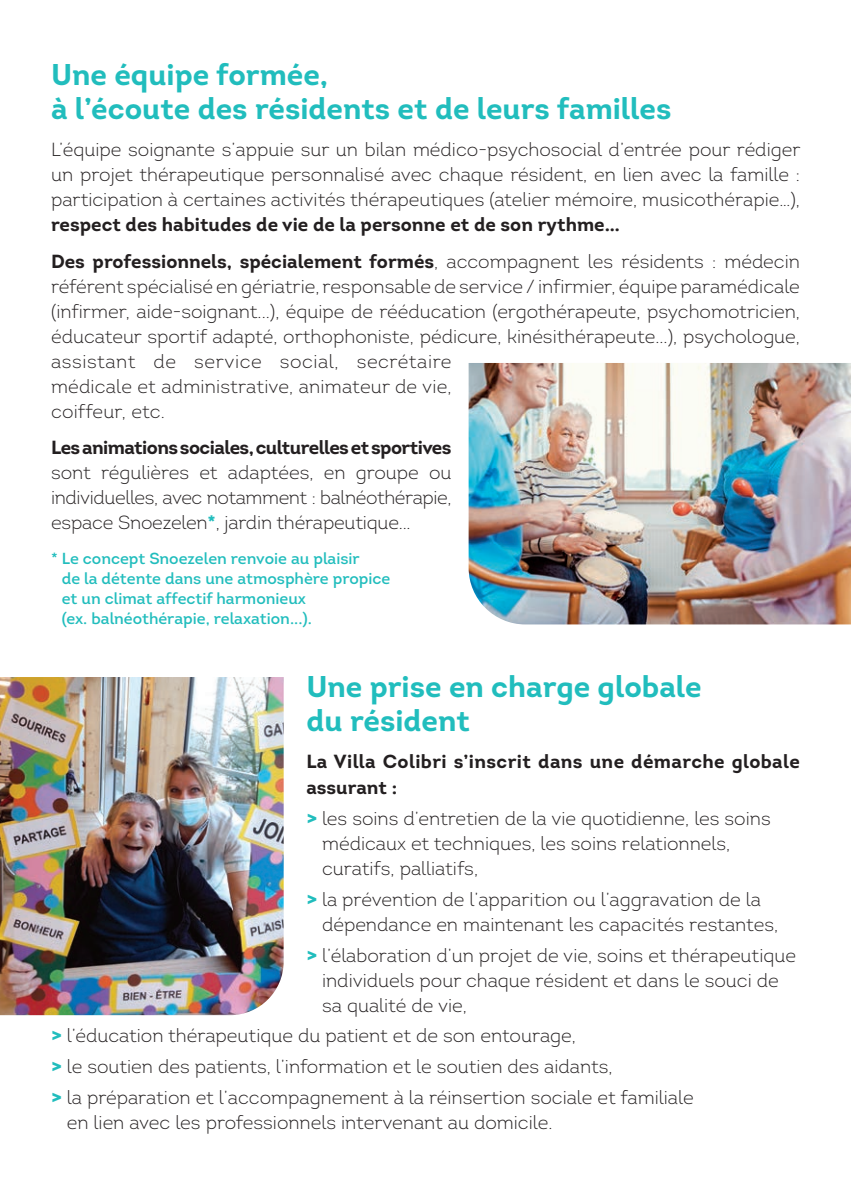
<style>
.page{position:relative;width:851px;height:1191px;background:#fff}
.page>*{position:absolute;margin:0;border:0;box-sizing:border-box;transform-origin:0 0}
.t1{font:700 30px/34px "Intro";color:#21bdbd}
.t2{font:300 19px/25px "Intro";color:#231f20}
.t3{font:700 19px/36.4px "Intro";color:#231f20}
.t4{font:700 19px/26px "Intro";letter-spacing:.02em;color:#231f20}
.t5{font:700 19px "Intro";letter-spacing:-.03em;color:#231f20}
.t6{font:16px/20px "Intro";color:#21bdbd}
.s1{font-weight:300}
.s2{font-weight:700;color:#21bdbd}
.s3{font-weight:900;color:#21bdbd}
</style>
<div class="page">
<img style="left:468px;top:363px;width:382px;height:261px">
<img style="left:0;top:677px;width:283px;height:338px">
<h1 class="t1" style="left:51px;top:57px;width:621px">Une équipe formée,<br>à l’écoute des résidents et de leurs familles</h1>
<p class="t2" style="left:51px;top:137px;width:750px;text-align:justify">L’équipe soignante s’appuie sur un bilan médico-psychosocial d’entrée pour rédiger un projet thérapeutique personnalisé avec chaque résident, en lien avec la famille : participation à certaines activités thérapeutiques (atelier mémoire, musicothérapie…),</p>
<p class="t3" style="left:51px;top:206px;width:750px">respect des habitudes de vie de la personne et de son rythme…<br>Des professionnels, spécialement formés<span class="s1">, accompagnent les résidents : médecin</span></p>
<p class="t2" style="left:51px;top:273px;width:750px">référent spécialisé en gériatrie, responsable de service / infirmier, équipe paramédicale (infirmer, aide-soignant...), équipe de rééducation (ergothérapeute, psychomotricien, éducateur sportif adapté, orthophoniste, pédicure, kinésithérapeute...), psychologue, assistant de service social, secrétaire<br>médicale et administrative, animateur de vie,<br>coiffeur, etc.</p>
<p class="t5" style="left:51px;top:435px;width:402px">Les animations sociales, culturelles et sportives</p>
<p class="t2" style="left:51px;top:460px;width:402px;text-align:justify">sont régulières et adaptées, en groupe ou individuelles, avec notamment : balnéothérapie, espace Snoezelen<span class="s2">*</span>, jardin thérapeutique...</p>
<p class="t6" style="left:62px;top:549px;width:330px;text-indent:-11px">* Le concept Snoezelen renvoie au plaisir<br>de la détente dans une atmosphère propice et un climat affectif harmonieux<br>(ex. balnéothérapie, relaxation...).</p>
<h1 class="t1" style="left:306px;top:669px;width:397px">Une prise en charge globale du résident</h1>
<p class="t4" style="left:306px;top:748px;width:495px">La Villa Colibri s’inscrit dans une démarche globale assurant :</p>
<p class="t2" style="left:322px;top:806px;width:450px;text-indent:-16px"><span class="s3">&gt;</span> les soins d’entretien de la vie quotidienne, les soins médicaux et techniques, les soins relationnels, curatifs, palliatifs,</p>
<p class="t2" style="left:322px;top:886px;width:457px;text-indent:-16px"><span class="s3">&gt;</span> la prévention de l’apparition ou l’aggravation de la dépendance en maintenant les capacités restantes,</p>
<p class="t2" style="left:322px;top:942px;width:475px;text-indent:-16px"><span class="s3">&gt;</span> l’élaboration d’un projet de vie, soins et thérapeutique individuels pour chaque résident et dans le souci de sa qualité de vie,</p>
<p class="t2" style="left:51px;top:1020px;width:644px;line-height:30.6px"><span class="s3">&gt;</span> l’éducation thérapeutique du patient et de son entourage,<br><span class="s3">&gt;</span> le soutien des patients, l’information et le soutien des aidants,<br><span class="s3">&gt;</span> la préparation et l’accompagnement à la réinsertion sociale et familiale</p>
<p class="t2" style="left:67px;top:1109px;width:487px">en lien avec les professionnels intervenant au domicile.</p>
</div>
